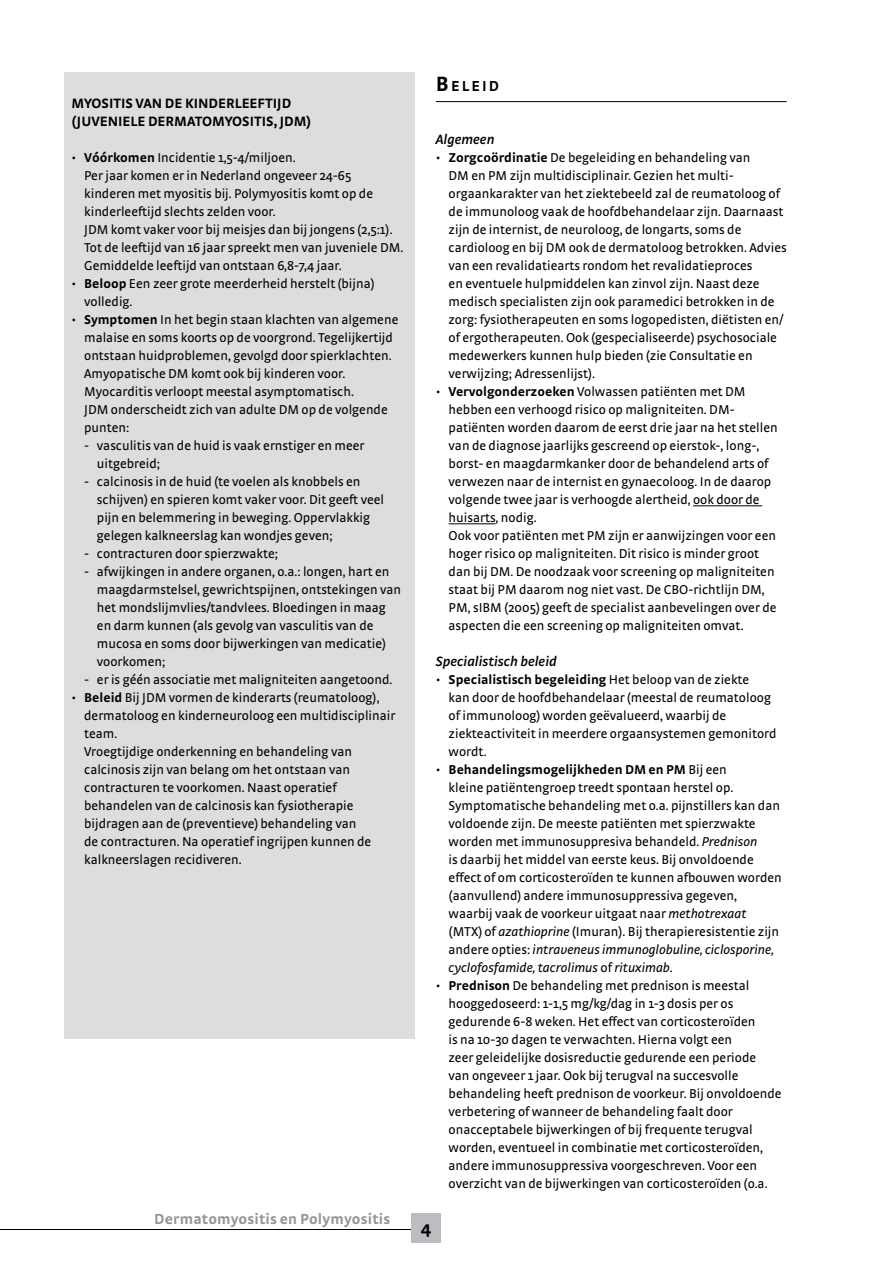
<style>
.page{position:relative;width:893px;height:1263px;background:#fff}
.page>*{position:absolute;margin:0;border:0;box-sizing:border-box;transform-origin:0 0}
.t1{font:700 18.6px "Strada";color:#000}
.t2{font:700 15.3px "Strada";letter-spacing:.01em;color:#939598}
.t3{font:700 15.15px "Strada";color:#000}
.t4{font:700 14.25px/18px "Strada";color:#000}
.t5{font:italic 600 14.25px "Strada";color:#000}
.t6{font:13.5px/18px "Strada";color:#000}
.s1{font-weight:700}
.s2{font-size:21.75px}
.s3{font-style:italic}
</style>
<div class="page">
<hr style="left:0;top:1229px;width:431px;height:1px;background:#000">
<div style="left:411px;top:1213px;width:30px;height:30px;background:#bcbdc0"></div>
<div style="left:64px;top:72px;width:351px;height:966px;background:#dcddde"></div>
<hr style="left:436px;top:101px;width:351px;height:1px;background:#000">
<hr style="left:693px;top:505px;width:69px;height:1px;background:#000">
<hr style="left:449px;top:523px;width:47px;height:1px;background:#000">
<p class="t4" style="left:71px;top:94px;width:242px">MYOSITIS VAN DE KINDERLEEFTIJD (JUVENIELE DERMATOMYOSITIS, JDM)</p>
<p class="t6" style="left:84px;top:148px;width:321px;text-indent:-13px">• <span class="s1">Vóórkomen</span> Incidentie 1,5-4/miljoen.<br>Perjaar komen er in Nederland ongeveer 24-65 kinderen met myositis bij. Polymyositis komt op de kinderleeftijd slechts zelden voor.<br>JDM komt vaker voor bij meisjes dan bij jongens (2,5:1).<br>Tot de leeftijd van 16 jaar spreekt men van juveniele DM.<br>Gemiddelde leeftijd van ontstaan 6,8-7,4 jaar.</p>
<p class="t6" style="left:84px;top:274px;width:292px;text-indent:-13px">• <span class="s1">Beloop</span> Een zeer grote meerderheid herstelt(bijna) volledig.</p>
<p class="t6" style="left:84px;top:310px;width:316px;text-indent:-13px">• <span class="s1">Symptomen</span> In het begin staan klachten van algemene malaise en soms koorts op de voorgrond. Tegelijkertijd ontstaan huidproblemen, gevolgd door spierklachten.<br>Amyopatische DM komt ook bij kinderen voor.<br>Myocarditis verloopt meestal asymptomatisch.<br>JDM onderscheidt zich van adulte DM op de volgende punten:</p>
<p class="t6" style="left:97px;top:436px;width:269px;text-indent:-13px">- vasculitis van de huid is vaak ernstiger en meer uitgebreid;</p>
<p class="t6" style="left:97px;top:472px;width:289px;text-indent:-13px">- calcinosis in de huid (te voelen als knobbels en schijven) en spieren komt vaker voor. Dit geeft veel pijn en belemmering in beweging. Oppervlakkig gelegen kalkneerslag kan wondjes geven;</p>
<p class="t6" style="left:84px;top:544px;width:196px">- contracturen door spierzwakte;</p>
<p class="t6" style="left:97px;top:562px;width:306px;text-indent:-13px">- afwijkingen in andere organen, o.a.: longen, hart en maagdarmstelsel, gewrichtspijnen, ontstekingen van het mondslijmvlies/tandvlees. Bloedingen in maag en darm kunnen (als gevolg van vasculitis van de mucosa en soms door bijwerkingen van medicatie) voorkomen;</p>
<p class="t6" style="left:84px;top:670px;width:310px">- er is géén associatie met maligniteiten aangetoond.</p>
<p class="t6" style="left:84px;top:688px;width:313px;text-indent:-13px">• <span class="s1">Beleid</span> Bij JDM vormen de kinderarts (reumatoloog), dermatoloog en kinderneuroloog een multidisciplinair team.<br>Vroegtijdige onderkenning en behandeling van calcinosis zijn van belang om het ontstaan van contracturen te voorkomen. Naast operatief behandelen van de calcinosis kan fysiotherapie bijdragen aan de (preventieve) behandeling van<br>de contracturen. Na operatief ingrijpen kunnen de kalkneerslagen recidiveren.</p>
<p class="t2" style="left:154px;top:1210px;width:237px">Dermatomyositis en Polymyositis</p>
<p class="t3" style="left:436px;top:76px;width:65px"><span class="s2">B</span>e le id</p>
<p class="t5" style="left:436px;top:131px;width:60px">Algemeen</p>
<p class="t6" style="left:449px;top:148px;width:340px;text-indent:-13px">• <span class="s1">Zorgcoördinatie</span> De begeleiding en behandeling van<br>DM en PM zijn multidisciplinair. Gezien het multi&shy;orgaankarakter van het ziektebeeld zal de reumatoloog of de immunoloog vaak de hoofdbehandelaar zijn. Daarnaast zijn de internist, de neuroloog, de longarts, soms de cardioloog en bij DM ook de dermatoloog betrokken. Advies van een revalidatiearts rondom het revalidatieproces<br>en eventuele hulpmiddelen kan zinvol zijn. Naast deze medisch specialisten zijn ook paramedici betrokken in de zorg: fysiotherapeuten en soms logopedisten, diëtisten en/ of ergotherapeuten. Ook (gespecialiseerde) psychosociale medewerkers kunnen hulp bieden (zie Consultatie en verwijzing; Adressenlijst).</p>
<p class="t6" style="left:449px;top:382px;width:331px;text-indent:-13px">• <span class="s1">Vervolgonderzoeken</span> Volwassen patiënten met DM hebben een verhoogd risico op maligniteiten. DM&shy;patiënten worden daarom de eerst drie jaar na het stellen van de diagnose jaarlijks gescreend op eierstok-, long-, borst- en maagdarmkanker door de behandelend arts of verwezen naar de internist en gynaecoloog. In de daarop volgende twee jaar is verhoogde alertheid, ook door de huisarts, nodig.<br>Ook voor patiënten met PM zijn er aanwijzingen voor een hoger risico op maligniteiten. Dit risico is minder groot dan bij DM. De noodzaak voor screening op maligniteiten staat bij PM daarom nog niet vast. De CBO-richtlijn DM, PM, sIBM (2005) geeft de specialist aanbevelingen over de aspecten die een screening op maligniteiten omvat.</p>
<p class="t5" style="left:436px;top:653px;width:122px">Specialistisch beleid</p>
<p class="t6" style="left:449px;top:670px;width:329px;text-indent:-13px">• <span class="s1">Specialistisch begeleiding</span> Het beloop van de ziekte<br>kan door de hoofdbehandelaar(meestal de reumatoloog of immunoloog)worden geëvalueerd, waarbij de ziekteactiviteit in meerdere orgaansystemen gemonitord wordt.</p>
<p class="t6" style="left:449px;top:760px;width:335px;text-indent:-13px">• <span class="s1">Behandelingsmogelijkheden DM en PM</span> Bij een<br>kleine patiëntengroep treedt spontaan herstel op.<br>Symptomatische behandeling met o.a. pijnstillers kan dan voldoende zijn. De meeste patiënten met spierzwakte worden met immunosuppresiva behandeld. <span class="s3">Prednison<br></span>is daarbij het middel van eerste keus. Bij onvoldoende effect of om corticosteroïden te kunnen afbouwen worden (aanvullend) andere immunosuppressiva gegeven, waarbij vaak de voorkeur uitgaat naar <span class="s3">methotrexaat </span>(MTX) of <span class="s3">azathioprine</span> (Imuran). Bij therapieresistentie zijn andere opties: <span class="s3">intraveneus immunoglobuline, ciclosporine, cyclofosfamide, tacrolimus</span> of <span class="s3">rituximab</span>.</p>
<p class="t6" style="left:449px;top:976px;width:334px;text-indent:-13px">• <span class="s1">Prednison</span> De behandeling met prednison is meestal hooggedoseerd: 1-1,5 mg/kg/dag in 1-3 dosis per os gedurende 6-8 weken. Het effect van corticosteroïden<br>is na 10-30 dagen te verwachten. Hierna volgt een<br>zeer geleidelijke dosisreductie gedurende een periode<br>van ongeveer 1 jaar. Ook bij terugval na succesvolle behandeling heeft prednison de voorkeur. Bij onvoldoende verbetering of wanneer de behandeling faalt door onacceptabele bijwerkingen of bij frequente terugval worden, eventueel in combinatie met corticosteroïden, andere immunosuppressiva voorgeschreven. Voor een overzicht van de bijwerkingen van corticosteroïden (o.a.</p>
<h1 class="t1" style="left:421px;top:1216px;width:12px">4</h1>
</div>
